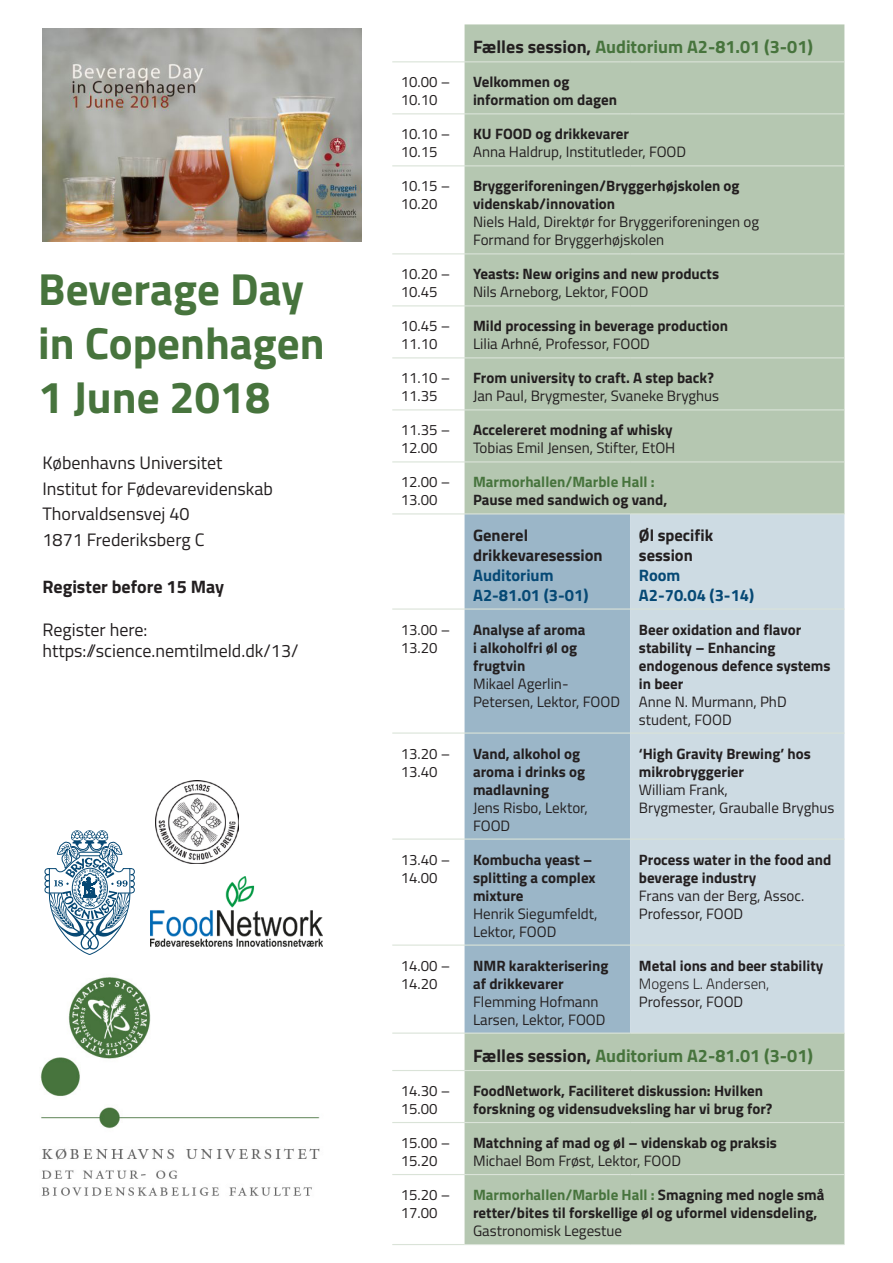
<style>
.page{position:relative;width:893px;height:1263px;background:#fff}
.page>*{position:absolute;margin:0;border:0;box-sizing:border-box;transform-origin:0 0}
.t1{font:700 45px "Titillium Web";color:#47743d}
.t2{font:18px "Titillium Web";color:#231f20}
.t3{font:700 18px "Titillium Web";color:#47743d}
.t4{font:700 18px "Titillium Web";color:#231f20}
.t5{font:700 16.5px/19.8px "Titillium Web";color:#231f20}
.t6{font:700 16.5px/19.8px "Titillium Web";color:#064975}
.t7{font:700 15px/18px "Titillium Web";color:#231f20}
.t8{font:15px/18px "Titillium Web";color:#231f20}
.t9{font:300 15px/18px "Titillium Web";color:#231f20}
.t10{font:700 15px "Titillium Web";color:#47743d}
.s1{color:#231f20}
.s2{color:#064975}
.s3{font-weight:400}
.s4{color:#47743d}
</style>
<div class="page">
<div style="left:465px;top:24px;width:379px;height:1220px;background:#b5c7b1"></div>
<div style="left:465px;top:358px;width:379px;height:155px;background:#b5c7b1"></div>
<div style="left:465px;top:514px;width:165px;height:518px;background:#9bb6c8"></div>
<div style="left:630px;top:514px;width:214px;height:518px;background:#cddbe3"></div>
<hr style="left:392px;top:61px;width:73px;height:1px;background:#dae3d8">
<hr style="left:465px;top:61px;width:165px;height:1px;background:#dae3d8">
<hr style="left:630px;top:61px;width:214px;height:1px;background:#dae3d8">
<hr style="left:392px;top:113px;width:73px;height:1px;background:#dae3d8">
<hr style="left:465px;top:113px;width:165px;height:1px;background:#dae3d8">
<hr style="left:630px;top:113px;width:214px;height:1px;background:#dae3d8">
<hr style="left:392px;top:165px;width:73px;height:1px;background:#dae3d8">
<hr style="left:465px;top:165px;width:165px;height:1px;background:#dae3d8">
<hr style="left:630px;top:165px;width:214px;height:1px;background:#dae3d8">
<hr style="left:392px;top:253px;width:73px;height:1px;background:#dae3d8">
<hr style="left:465px;top:253px;width:165px;height:1px;background:#dae3d8">
<hr style="left:630px;top:253px;width:214px;height:1px;background:#dae3d8">
<hr style="left:392px;top:305px;width:73px;height:1px;background:#dae3d8">
<hr style="left:465px;top:305px;width:165px;height:1px;background:#dae3d8">
<hr style="left:630px;top:305px;width:214px;height:1px;background:#dae3d8">
<hr style="left:392px;top:357px;width:73px;height:1px;background:#dae3d8">
<hr style="left:465px;top:357px;width:165px;height:1px;background:#dae3d8">
<hr style="left:630px;top:357px;width:214px;height:1px;background:#dae3d8">
<hr style="left:392px;top:409px;width:73px;height:1px;background:#dae3d8">
<hr style="left:465px;top:409px;width:165px;height:1px;background:#dae3d8">
<hr style="left:630px;top:409px;width:214px;height:1px;background:#dae3d8">
<hr style="left:392px;top:461px;width:73px;height:1px;background:#dae3d8">
<hr style="left:465px;top:461px;width:165px;height:1px;background:#dae3d8">
<hr style="left:630px;top:461px;width:214px;height:1px;background:#dae3d8">
<hr style="left:392px;top:513px;width:73px;height:1px;background:#dae3d8">
<hr style="left:465px;top:513px;width:165px;height:1px;background:#dae3d8">
<hr style="left:630px;top:513px;width:214px;height:1px;background:#dae3d8">
<hr style="left:392px;top:608px;width:73px;height:2px;background:#dae3d8">
<hr style="left:465px;top:608px;width:165px;height:2px;background:#dae3d8">
<hr style="left:630px;top:608px;width:214px;height:2px;background:#dae3d8">
<hr style="left:392px;top:732px;width:73px;height:2px;background:#dae3d8">
<hr style="left:465px;top:732px;width:165px;height:2px;background:#dae3d8">
<hr style="left:630px;top:732px;width:214px;height:2px;background:#dae3d8">
<hr style="left:392px;top:838px;width:73px;height:2px;background:#dae3d8">
<hr style="left:465px;top:838px;width:165px;height:2px;background:#dae3d8">
<hr style="left:630px;top:838px;width:214px;height:2px;background:#dae3d8">
<hr style="left:392px;top:944px;width:73px;height:2px;background:#dae3d8">
<hr style="left:465px;top:944px;width:165px;height:2px;background:#dae3d8">
<hr style="left:630px;top:944px;width:214px;height:2px;background:#dae3d8">
<hr style="left:392px;top:1032px;width:73px;height:2px;background:#dae3d8">
<hr style="left:465px;top:1032px;width:165px;height:2px;background:#dae3d8">
<hr style="left:630px;top:1032px;width:214px;height:2px;background:#dae3d8">
<hr style="left:392px;top:1070px;width:73px;height:1px;background:#dae3d8">
<hr style="left:465px;top:1070px;width:165px;height:1px;background:#dae3d8">
<hr style="left:630px;top:1070px;width:214px;height:1px;background:#dae3d8">
<hr style="left:392px;top:1122px;width:73px;height:1px;background:#dae3d8">
<hr style="left:465px;top:1122px;width:165px;height:1px;background:#dae3d8">
<hr style="left:630px;top:1122px;width:214px;height:1px;background:#dae3d8">
<hr style="left:392px;top:1174px;width:73px;height:1px;background:#dae3d8">
<hr style="left:465px;top:1174px;width:165px;height:1px;background:#dae3d8">
<hr style="left:630px;top:1174px;width:214px;height:1px;background:#dae3d8">
<hr style="left:392px;top:1244px;width:73px;height:1px;background:#dae3d8">
<hr style="left:465px;top:1244px;width:165px;height:1px;background:#dae3d8">
<hr style="left:630px;top:1244px;width:214px;height:1px;background:#dae3d8">
<img style="left:40px;top:977px;width:280px;height:219px">
<img style="left:151px;top:876px;width:171px;height:71px">
<svg style="left:45px;top:830px;width:90px;height:125px"></svg>
<img style="left:43px;top:29px;width:319px;height:212px">
<img style="left:155px;top:780px;width:84px;height:84px">
<p class="t1" style="left:38px;top:255px;width:267px">Beverage Day</p>
<p class="t1" style="left:38px;top:309px;width:288px">in Copenhagen</p>
<p class="t1" style="left:38px;top:363px;width:234px">1 June 2018</p>
<p class="t2" style="left:43px;top:450px;width:181px">Københavns Universitet</p>
<p class="t2" style="left:43px;top:475px;width:232px">Institut for Fødevarevidenskab</p>
<p class="t2" style="left:43px;top:501px;width:149px">Thorvaldsensvej 40</p>
<p class="t2" style="left:43px;top:526px;width:163px">1871 Frederiksberg C</p>
<p class="t4" style="left:43px;top:573px;width:183px">Register before 15 May</p>
<p class="t2" style="left:43px;top:616px;width:106px">Register here:</p>
<p class="t2" style="left:43px;top:638px;width:257px">https://science.nemtilmeld.dk/13/</p>
<p class="t3" style="left:473px;top:33px;width:341px"><span class="s1">Fælles session,</span> Auditorium A2-81.01 (3-01)</p>
<p class="t8" style="left:401px;top:72px;width:51px">10.00 –<br>10.10</p>
<p class="t7" style="left:473px;top:72px;width:145px">Velkommen og information om dagen</p>
<p class="t8" style="left:401px;top:124px;width:51px">10.10 –<br>10.15</p>
<p class="t7" style="left:473px;top:124px;width:158px">KU FOOD og drikkevarer</p>
<p class="t8" style="left:473px;top:142px;width:215px">Anna Haldrup, Institutleder, FOOD</p>
<p class="t8" style="left:401px;top:176px;width:51px">10.15 –<br>10.20</p>
<p class="t7" style="left:473px;top:176px;width:268px">Bryggeriforeningen/Bryggerhøjskolen og videnskab/innovation</p>
<p class="t8" style="left:473px;top:212px;width:288px">Niels Hald, Direktør for Bryggeriforeningen og<br>Formand for Bryggerhøjskolen</p>
<p class="t8" style="left:401px;top:264px;width:51px">10.20 –<br>10.45</p>
<p class="t7" style="left:473px;top:264px;width:248px">Yeasts: New origins and new products</p>
<p class="t8" style="left:473px;top:282px;width:177px">Nils Arneborg, Lektor, FOOD</p>
<p class="t8" style="left:401px;top:316px;width:51px">10.45 –<br>11.10</p>
<p class="t7" style="left:473px;top:316px;width:256px">Mild processing in beverage production</p>
<p class="t8" style="left:473px;top:334px;width:178px">Lilia Arhné, Professor, FOOD</p>
<p class="t8" style="left:401px;top:368px;width:51px">11.10 –<br>11.35</p>
<p class="t7" style="left:473px;top:368px;width:242px">From university to craft. A step back?</p>
<p class="t8" style="left:473px;top:386px;width:248px">Jan Paul, Brygmester, Svaneke Bryghus</p>
<p class="t8" style="left:401px;top:420px;width:51px">11.35 –<br>12.00</p>
<p class="t7" style="left:473px;top:420px;width:201px">Accelereret modning af whisky</p>
<p class="t8" style="left:473px;top:438px;width:204px">Tobias Emil Jensen, Stifter, EtOH</p>
<p class="t8" style="left:401px;top:472px;width:51px">12.00 –<br>13.00</p>
<p class="t10" style="left:473px;top:471px;width:183px">Marmorhallen/Marble Hall :</p>
<p class="t7" style="left:473px;top:490px;width:196px">Pause med sandwich og vand,</p>
<p class="t5" style="left:473px;top:525px;width:131px">Generel drikkevaresession<br><span class="s2">Auditorium<br>A2-81.01 (3-01)</span></p>
<p class="t6" style="left:639px;top:525px;width:117px"><span class="s1">Øl specifik session<br></span>Room<br>A2-70.04 (3-14)</p>
<p class="t8" style="left:401px;top:619px;width:51px">13.00 –<br>13.20</p>
<p class="t7" style="left:473px;top:619px;width:114px">Analyse af aroma i alkoholfri øl og frugtvin</p>
<p class="t8" style="left:473px;top:673px;width:148px">Mikael Agerlin-<br>Petersen, Lektor, FOOD</p>
<p class="t8" style="left:401px;top:744px;width:51px">13.20 –<br>13.40</p>
<p class="t7" style="left:473px;top:743px;width:114px">Vand, alkohol og aroma i drinks og madlavning</p>
<p class="t8" style="left:473px;top:798px;width:116px">Jens Risbo, Lektor,<br>FOOD</p>
<p class="t8" style="left:401px;top:850px;width:51px">13.40 –<br>14.00</p>
<p class="t7" style="left:473px;top:849px;width:124px">Kombucha yeast – splitting a complex mixture</p>
<p class="t8" style="left:473px;top:904px;width:126px">Henrik Siegumfeldt,<br>Lektor, FOOD</p>
<p class="t8" style="left:401px;top:956px;width:51px">14.00 –<br>14.20</p>
<p class="t7" style="left:473px;top:955px;width:137px">NMR karakterisering af drikkevarer</p>
<p class="t8" style="left:473px;top:992px;width:134px">Flemming Hofmann<br>Larsen, Lektor, FOOD</p>
<p class="t7" style="left:639px;top:619px;width:193px">Beer oxidation and flavor stability – Enhancing endogenous defence systems in beer<br><span class="s3">Anne N. Murmann, PhD student, FOOD</span></p>
<p class="t7" style="left:639px;top:743px;width:174px">‘High Gravity Brewing’ hos mikrobryggerier</p>
<p class="t8" style="left:639px;top:780px;width:197px">William Frank,<br>Brygmester, Grauballe Bryghus</p>
<p class="t7" style="left:639px;top:849px;width:194px">Process water in the food and beverage industry</p>
<p class="t8" style="left:639px;top:886px;width:167px">Frans van der Berg, Assoc.<br>Professor, FOOD</p>
<p class="t7" style="left:639px;top:955px;width:186px">Metal ions and beer stability</p>
<p class="t9" style="left:639px;top:974px;width:132px">Mogens L. Andersen,<br><span class="s3">Professor, FOOD</span></p>
<p class="t3" style="left:473px;top:1042px;width:341px"><span class="s1">Fælles session,</span> Auditorium A2-81.01 (3-01)</p>
<p class="t8" style="left:401px;top:1081px;width:51px">14.30 –<br>15.00</p>
<p class="t7" style="left:473px;top:1081px;width:301px">FoodNetwork, Faciliteret diskussion: Hvilken forskning og vidensudveksling har vi brug for?</p>
<p class="t8" style="left:401px;top:1133px;width:51px">15.00 –<br>15.20</p>
<p class="t7" style="left:473px;top:1133px;width:305px">Matchning af mad og øl – videnskab og praksis</p>
<p class="t8" style="left:473px;top:1151px;width:210px">Michael Bom Frøst, Lektor, FOOD</p>
<p class="t8" style="left:401px;top:1185px;width:51px">15.20 –<br>17.00</p>
<p class="t7" style="left:473px;top:1185px;width:353px"><span class="s4">Marmorhallen/Marble Hall :</span> Smagning med nogle små retter/bites til forskellige øl og uformel vidensdeling,<br><span class="s3">Gastronomisk Legestue</span></p>
</div>
